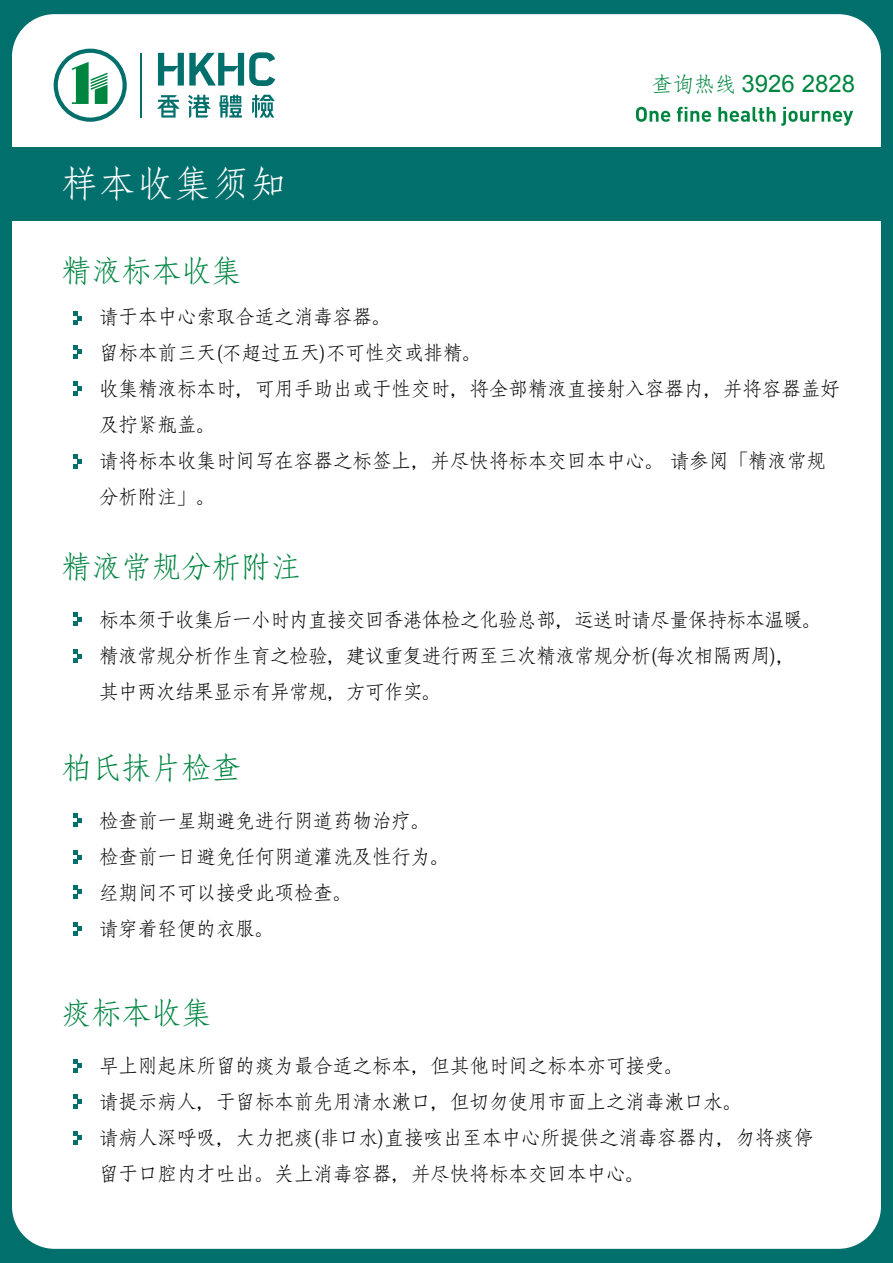
<style>
.page{position:relative;width:893px;height:1263px;background:#016f6c}
.page>*{position:absolute;margin:0;border:0;box-sizing:border-box;transform-origin:0 0}
.t1{font:36px "Adobe Fangsong Std";letter-spacing:.05em;color:#fff}
.t2{font:30px "Adobe Fangsong Std";color:#008540}
.t3{font:24px "Arial";color:#008540}
.t4{font:19.5px/36px "Adobe Fangsong Std";color:#040504}
.t5{font:19.5px/36px "Adobe Fangsong Std";letter-spacing:-.025em;color:#040504}
.s1{font-family:"Adobe Fangsong Std";font-size:21px}
</style>
<div class="page">
<div style="left:12px;top:14px;width:869px;height:1235px;background:#fff;border-radius:43px"></div>
<div style="left:6px;top:147px;width:880px;height:73px;background:#016f6c"></div>
<hr style="left:141px;top:53px;width:1px;height:65px;background:#016f6c">
<svg style="left:158px;top:52px;width:117px;height:34px"></svg>
<svg style="left:157px;top:95px;width:23px;height:23px"></svg>
<svg style="left:252px;top:95px;width:23px;height:23px"></svg>
<svg style="left:219px;top:95px;width:23px;height:23px"></svg>
<svg style="left:188px;top:95px;width:23px;height:23px"></svg>
<svg style="left:54px;top:49px;width:73px;height:73px"></svg>
<svg style="left:73px;top:311px;width:9px;height:14px"></svg>
<svg style="left:73px;top:345px;width:9px;height:14px"></svg>
<svg style="left:73px;top:381px;width:9px;height:15px"></svg>
<svg style="left:73px;top:454px;width:9px;height:15px"></svg>
<svg style="left:73px;top:813px;width:9px;height:14px"></svg>
<svg style="left:73px;top:850px;width:9px;height:14px"></svg>
<svg style="left:73px;top:885px;width:9px;height:14px"></svg>
<svg style="left:73px;top:922px;width:9px;height:14px"></svg>
<svg style="left:73px;top:1059px;width:9px;height:14px"></svg>
<svg style="left:73px;top:1094px;width:9px;height:14px"></svg>
<svg style="left:73px;top:1131px;width:9px;height:14px"></svg>
<svg style="left:73px;top:612px;width:9px;height:14px"></svg>
<svg style="left:73px;top:649px;width:9px;height:14px"></svg>
<svg style="left:636px;top:107px;width:34px;height:15px"></svg>
<svg style="left:677px;top:107px;width:34px;height:15px"></svg>
<svg style="left:718px;top:107px;width:57px;height:15px"></svg>
<svg style="left:781px;top:107px;width:72px;height:19px"></svg>
<h1 class="t1" style="left:62px;top:161px;width:226px">样本收集须知</h1>
<h2 class="t2" style="left:62px;top:252px;width:181px">精液标本收集</h2>
<p class="t3" style="left:652px;top:67px;width:205px"><span class="s1">查询热线</span> 3926 2828</p>
<p class="t4" style="left:99px;top:299px;width:742px">请于本中心索取合适之消毒容器。<br>留标本前三天(不超过五天)不可性交或排精。<br>收集精液标本时，可用手助出或于性交时，将全部精液直接射入容器内，并将容器盖好及拧紧瓶盖。<br>请将标本收集时间写在容器之标签上，并尽快将标本交回本中心。 请参阅「精液常规分析附注」。</p>
<h2 class="t2" style="left:62px;top:549px;width:241px">精液常规分析附注</h2>
<p class="t5" style="left:99px;top:602px;width:724px">标本须于收集后一小时内直接交回香港体检之化验总部，运送时请尽量保持标本温暖。精液常规分析作生育之检验，建议重复进行两至三次精液常规分析(每次相隔两周)，<br>其中两次结果显示有异常规，方可作实。</p>
<h2 class="t2" style="left:62px;top:750px;width:181px">柏氏抹片检查</h2>
<p class="t4" style="left:99px;top:803px;width:352px">检查前一星期避免进行阴道药物治疗。检查前一日避免任何阴道灌洗及性行为。经期间不可以接受此项检查。<br>请穿着轻便的衣服。</p>
<h2 class="t2" style="left:62px;top:995px;width:151px">痰标本收集</h2>
<p class="t4" style="left:99px;top:1048px;width:716px">早上刚起床所留的痰为最合适之标本，但其他时间之标本亦可接受。<br>请提示病人，于留标本前先用清水漱口，但切勿使用市面上之消毒漱口水。<br>请病人深呼吸，大力把痰(非口水)直接咳出至本中心所提供之消毒容器内，勿将痰停留于口腔内才吐出。关上消毒容器，并尽快将标本交回本中心。</p>
</div>
